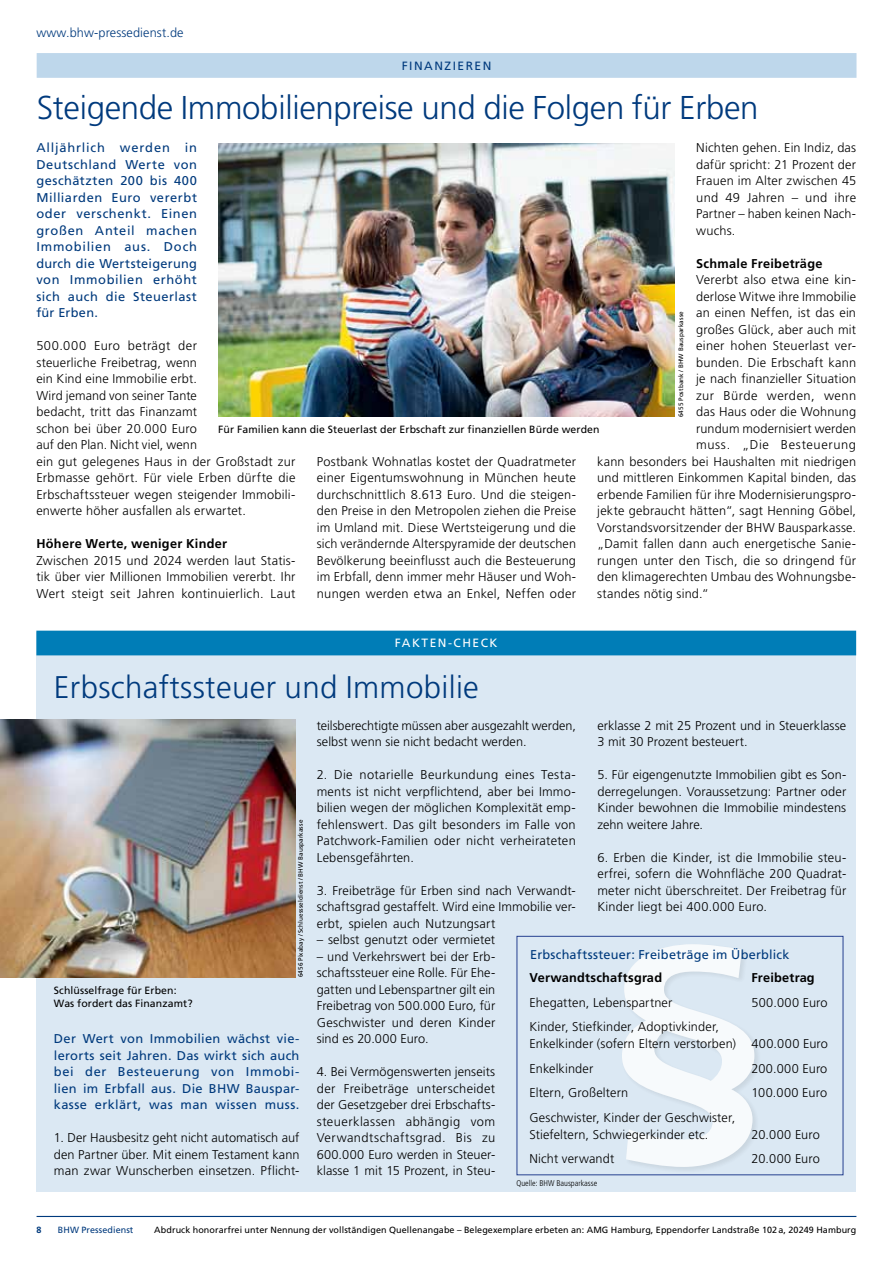
<style>
.page{position:relative;width:893px;height:1263px;background:#fff}
.page>*{position:absolute;margin:0;border:0;box-sizing:border-box;transform-origin:0 0}
.t1{font:300 33px "Frutiger LT Std";letter-spacing:-.01em;color:#003a7d}
.t2{font:300 31.35px "Frutiger LT Std";letter-spacing:.01em;color:#003a7d}
.t3{font:300 12.75px/16.5px "Frutiger LT Std";letter-spacing:.015em;color:#000;text-align:justify}
.t4{font:12.75px/16.5px "Frutiger LT Std";letter-spacing:.025em;color:#003a7d;text-align:justify}
.t5{font:700 12.75px "Frutiger LT Std";letter-spacing:.02em;color:#000}
.t6{font:300 12.75px "Frutiger LT Std";letter-spacing:.01em;color:#003a7d}
.t7{font:300 12.75px "Frutiger LT Std";letter-spacing:.05em;color:#000}
.t8{font:300 12.75px "Frutiger LT Std";letter-spacing:.035em;color:#000}
.t9{font:12px "Frutiger LT Std";letter-spacing:.125em;color:#fff}
.t10{font:12px "Frutiger LT Std";letter-spacing:.125em;color:#003a7d}
.t11{font:10.5px/13.5px "Frutiger LT Std";letter-spacing:.01em;color:#000}
.t12{font:9px "Frutiger LT Std";letter-spacing:.01em;color:#000}
.t13{font:9px "Frutiger LT Std";letter-spacing:.01em;color:#003a7d}
.t14{font:700 9px "Frutiger LT Std";color:#003a7d}
.t15{font:300 condensed 8.25px "Frutiger LT Std";color:#000}
.t16{font:6.3px "Frutiger LT Std";letter-spacing:.01em;color:#000}
</style>
<div class="page">
<hr style="left:37px;top:1216px;width:819px;height:1px;background:#003a7d">
<img style="left:218px;top:144px;width:457px;height:272px">
<div style="left:37px;top:53px;width:819px;height:25px;background:#bed7eb"></div>
<div style="left:36px;top:632px;width:820px;height:560px;background:#dbe8f3"></div>
<div style="left:36px;top:631px;width:820px;height:24px;background:#007db7"></div>
<div style="left:517px;top:936px;width:326px;height:239px;border:1px solid #25408f"></div>
<div style="left:620px;top:942px;width:142px;height:233px;background:#dbe8f3"></div>
<svg style="left:622px;top:944px;width:132px;height:223px"></svg>
<img style="left:0;top:719px;width:295px;height:258px">
<p class="t6" style="left:37px;top:25px;width:149px">www.bhw-pressedienst.de</p>
<p class="t10" style="left:402px;top:58px;width:65px">FINANZIERE</p>
<p class="t10" style="left:483px;top:58px;width:10px">N</p>
<h1 class="t1" style="left:37px;top:89px;width:723px">Steigende Immobilienpreise und die Folgen für Erben</h1>
<p class="t4" style="left:36px;top:139px;width:162px">Alljährlich werden in Deutschland Werte von geschätzten 200 bis 400<br>M illiarden Euro vererbt oder verschenkt. Einen großen Anteil machen Immobilien aus. Doch durch die Wertsteigerung von Immobilien erhöht sich auch die Steuerlast für Erben.</p>
<p class="t3" style="left:36px;top:338px;width:261px;text-align:left">500.000 Euro beträgt der<br>steuerliche Freibetrag, wenn<br>ein Kind eine Immobilie erbt.<br>Wird jemand von seiner Tante<br>bedacht, tritt das Finanzamt<br>schon bei über 20.000 Euro<br>auf den Plan. Nicht viel, wenn<br>ein gut gelegenes Haus in der Großstadt zur Erbmasse gehört. Für viele Erben dürfte die Erbschaftssteuer wegen steigender Immobili&shy;enwerte höher ausfallen als erwartet.</p>
<p class="t5" style="left:36px;top:536px;width:192px">Höhere Werte, weniger Kinder</p>
<p class="t3" style="left:36px;top:552px;width:261px">Zwischen 2015 und 2024 werden laut Statis&shy;tik über vier Millionen Immobilien vererbt. Ihr Wert steigt seit Jahren kontinuierlich. Laut</p>
<p class="t3" style="left:696px;top:140px;width:162px">Nichten gehen. Ein Indiz, das dafür spricht: 21 Prozent der Frauen im Alter zwischen 45 und 49 Jahren – und ihre Partner – haben keinen Nach&shy;wuchs.</p>
<p class="t5" style="left:696px;top:256px;width:128px">Schmale Freibeträge</p>
<p class="t3" style="left:696px;top:272px;width:161px">Vererbt also etwa eine kin-</p>
<p class="t3" style="left:696px;top:288px;width:161px">derlose Witwe ihre Immobilie</p>
<p class="t3" style="left:696px;top:305px;width:161px">an einen Neffen, ist das ein</p>
<p class="t3" style="left:696px;top:321px;width:161px">großes Glück, aber auch mit</p>
<p class="t3" style="left:696px;top:338px;width:161px">einer hohen Steuerlast ver-</p>
<p class="t3" style="left:696px;top:354px;width:161px">bunden. Die Erbschaft kann</p>
<p class="t3" style="left:696px;top:371px;width:161px">je nach finanzieller Situation</p>
<p class="t8" style="left:696px;top:388px;width:161px">zur Bürde werden, wenn</p>
<p class="t3" style="left:696px;top:404px;width:161px">das Haus oder die Wohnung</p>
<p class="t3" style="left:696px;top:420px;width:161px">rundum modernisiert werden</p>
<p class="t7" style="left:696px;top:437px;width:161px">muss. „Die Besteuerung</p>
<p class="t3" style="left:597px;top:453px;width:260px">kann besonders bei Haushalten mit niedrigen</p>
<p class="t3" style="left:597px;top:470px;width:260px">und mittleren Einkommen Kapital binden, das</p>
<p class="t3" style="left:597px;top:486px;width:260px">erbende Familien für ihre Modernisierungspro-</p>
<p class="t3" style="left:597px;top:503px;width:260px">jekte gebraucht hätten“, sagt Henning Göbel,</p>
<p class="t3" style="left:597px;top:519px;width:260px">Vorstandsvorsitzender der BHW Bausparkasse.</p>
<p class="t3" style="left:597px;top:536px;width:260px">„Damit fallen dann auch energetische Sanie-</p>
<p class="t3" style="left:597px;top:552px;width:260px">rungen unter den Tisch, die so dringend für</p>
<p class="t3" style="left:597px;top:569px;width:260px">den klimagerechten Umbau des Wohnungsbe-</p>
<p class="t3" style="left:597px;top:585px;width:113px">standes nötig sind.“</p>
<p class="t16" style="left:677px;top:417px;width:107px;rotate:-90deg">6455 Postbank / BHW Bausparkasse</p>
<p class="t11" style="left:218px;top:422px;width:383px">Für Familien kann die Steuerlast der Erbschaft zur finanziellen Bürde werden</p>
<p class="t3" style="left:317px;top:453px;width:261px">Postbank Wohnatlas kostet der Quadratmeter einer Eigentumswohnung in München heute durchschnittlich 8.613 Euro. Und die steigen&shy;den Preise in den Metropolen ziehen die Preise im Umland mit. Diese Wertsteigerung und die sich verändernde Alterspyramide der deutschen Bevölkerung beeinflusst auch die Besteuerung im Erbfall, denn immer mehr Häuser und Woh&shy;nungen werden etwa an Enkel, Neffen oder</p>
<p class="t9" style="left:395px;top:636px;width:104px">FAKTE N-CHECK</p>
<h2 class="t2" style="left:54px;top:669px;width:426px">Erbschaftssteuer und Immobilie</h2>
<p class="t11" style="left:54px;top:983px;width:140px">Schlüsselfrage für E rben:<br>Was fordert das Finanzamt?</p>
<p class="t16" style="left:297px;top:977px;width:159px;rotate:-90deg">6456 Pixabay / Schluessseldienst / BHW Bausparkasse</p>
<p class="t4" style="left:54px;top:1030px;width:247px">Der Wert von Immobilien wächst vie&shy;lerorts seit Jahren. Das wirkt sich auch bei der Besteuerung von Immobi&shy;lien im Erbfall aus. Die BHW Bauspar&shy;kasse erklärt, was man wissen muss.</p>
<p class="t3" style="left:54px;top:1130px;width:247px">1. Der Hausbesitz geht nicht automatisch auf den Partner über. Mit einem Testament kann man zwar Wunscherben einsetzen. Pflicht-</p>
<p class="t3" style="left:317px;top:717px;width:261px">teilsberechtigte müssen aber ausgezahlt werden, selbst wenn sie nicht bedacht werden.</p>
<p class="t3" style="left:317px;top:767px;width:261px">2. Die notarielle Beurkundung eines Testa&shy;ments ist nicht verpflichtend, aber bei Immo&shy;bilien wegen der möglichen Komplexität emp&shy;fehlenswert. Das gilt besonders im Falle von Patchwork-Familien oder nicht verheirateten Lebensgefährten.</p>
<p class="t3" style="left:317px;top:882px;width:261px">3. Freibeträge für Erben sind nach Verwandt&shy;schaftsgrad gestaffelt. Wird eine Immobilie ver&shy;erbt, spielen auch Nutzungsart</p>
<p class="t3" style="left:317px;top:932px;width:180px">– selbst genutzt oder vermietet</p>
<p class="t3" style="left:317px;top:948px;width:180px">– und Verkehrswert bei der Erb&shy;schaftssteuer eine Rolle. Für Ehe&shy;gatten und Lebenspartner gilt ein Freibetrag von 500.000 Euro, für Geschwister und deren Kinder sind es 20.000 Euro.</p>
<p class="t3" style="left:317px;top:1064px;width:180px">4. Bei Vermögenswerten jenseits der Freibeträge unterscheidet der Gesetzgeber drei Erbschafts&shy;steuerklassen abhängig vom Verwandtschaftsgrad. Bis zu 600.000 Euro werden in Steuer&shy;klasse 1 mit 15 Prozent, in Steu-</p>
<p class="t3" style="left:597px;top:717px;width:250px">erklasse 2 mit 25 Prozent und in Steuerklasse<br>3 mit 30 Prozent besteuert.</p>
<p class="t3" style="left:597px;top:767px;width:250px">5. Für eigengenutzte Immobilien gibt es Son&shy;derregelungen. Voraussetzung: Partner oder Kinder bewohnen die Immobilie mindestens zehn weitere Jahre.</p>
<p class="t3" style="left:597px;top:849px;width:250px">6. Erben die Kinder, ist die Immobilie steu&shy;erfrei, sofern die Wohnfläche 200 Quadrat&shy;meter nicht überschreitet. Der Freibetrag für Kinder liegt bei 400.000 Euro.</p>
<p class="t4" style="left:530px;top:946px;width:261px">Erbschaftssteuer: Freibeträge im Überblick</p>
<p class="t5" style="left:529px;top:970px;width:134px">Verwandtschaftsgrad</p>
<p class="t5" style="left:751px;top:970px;width:65px">Freibetrag</p>
<p class="t3" style="left:529px;top:994px;width:144px">Ehegatten, Lebenspartner</p>
<p class="t3" style="left:751px;top:994px;width:78px">500.000 Euro</p>
<p class="t3" style="left:529px;top:1019px;width:300px">Kinder, Stiefkinder, Adoptivkinder,<br>Enkelkinder (sofern Eltern verstorben) 400.000 Euro</p>
<p class="t3" style="left:529px;top:1060px;width:65px">Enkelkinder</p>
<p class="t3" style="left:751px;top:1060px;width:77px">200.000 Euro</p>
<p class="t3" style="left:529px;top:1085px;width:100px">Eltern, Großeltern</p>
<p class="t3" style="left:751px;top:1085px;width:77px">100.000 Euro</p>
<p class="t3" style="left:529px;top:1110px;width:207px">Geschwister, Kinder der Geschwister,<br>Stiefeltern, Schwiegerkinder etc.</p>
<p class="t3" style="left:751px;top:1126px;width:70px">20.000 Euro</p>
<p class="t3" style="left:529px;top:1151px;width:86px">Nicht verwandt</p>
<p class="t3" style="left:751px;top:1151px;width:70px">20.000 Euro</p>
<p class="t15" style="left:517px;top:1178px;width:82px">Quelle: BHW Bausparkasse</p>
<p class="t14" style="left:37px;top:1224px;width:7px">8</p>
<p class="t13" style="left:58px;top:1224px;width:77px">BHW Pressedienst</p>
<p class="t12" style="left:154px;top:1224px;width:704px">Abdruck honorarfrei unter Nennung der vollständigen Quellenangabe – Belegexemplare erbeten an: AMG Hamburg, Eppendorfer Landstraße 102 a, 20249 Hamburg</p>
</div>
